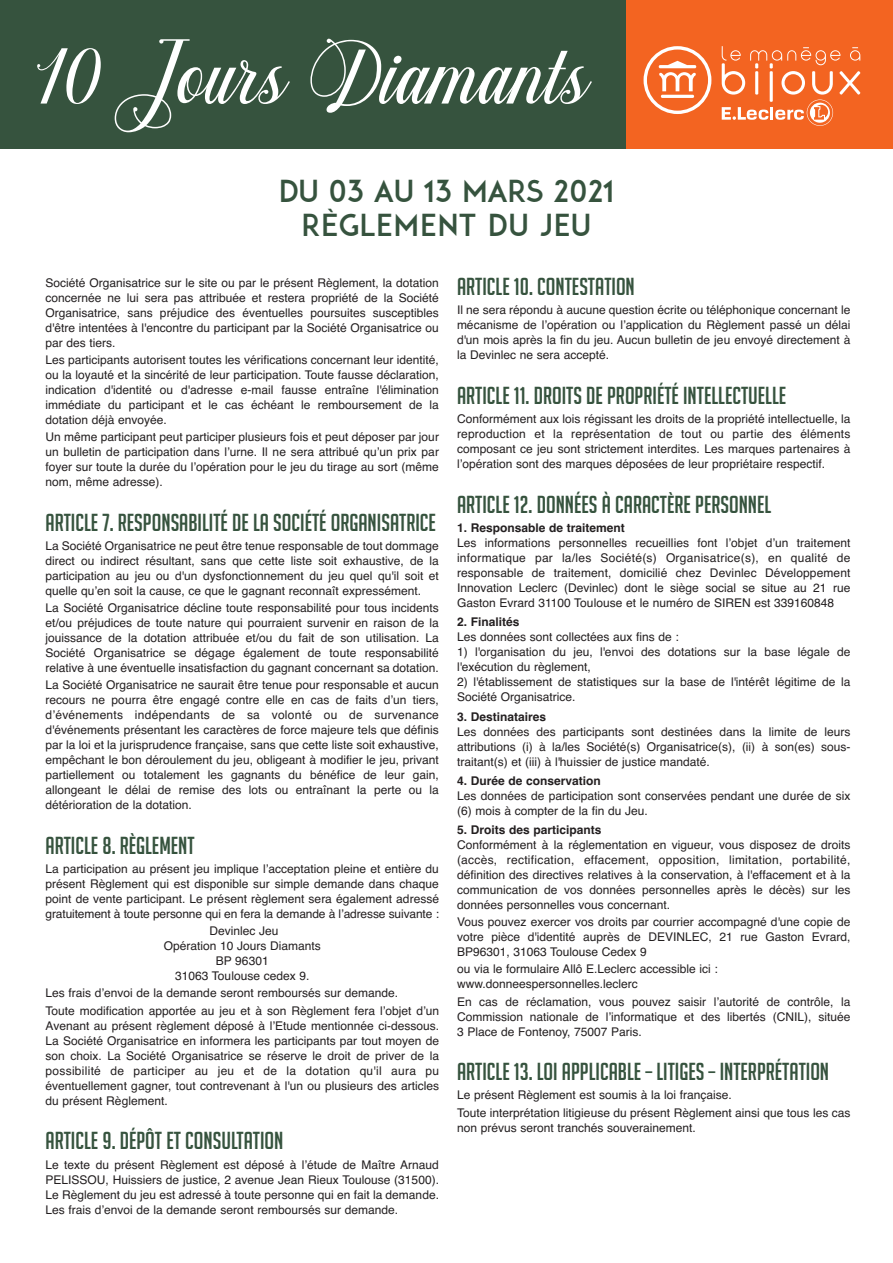
<style>
.page{position:relative;width:893px;height:1263px;background:#fff}
.page>*{position:absolute;margin:0;border:0;box-sizing:border-box;transform-origin:0 0}
.t1{font:90px "Chalisa Oktavia";color:#fff}
.t2{font:30px/34.2px "ADAM";letter-spacing:.03em;color:#36533e;text-align:center}
.t3{font:24px "Big Noodle Titling";color:#36533e}
.t4{font:12px/15px "Helvetica";color:#231f20;text-align:justify}
.t5{font:700 12px "Helvetica";color:#231f20}
</style>
<div class="page">
<div style="left:625px;top:0;width:268px;height:149px;background:#f36421"></div>
<svg style="left:644px;top:46px;width:67px;height:68px"></svg>
<hr style="left:661px;top:95px;width:33px;height:3px;background:#fff;border-radius:2px">
<hr style="left:659px;top:65px;width:37px;height:3px;background:#fff;border-radius:2px">
<svg style="left:722px;top:46px;width:139px;height:80px"></svg>
<div style="left:0;top:0;width:625px;height:149px;background:#36533e"></div>
<h1 class="t1" style="left:34px;top:20px;width:557px">10 Jours Diamants</h1>
<h2 class="t2" style="left:279px;top:174px;width:337px">DU 03 AU 13 MARS 2021<br>RÈGLEMENT DU JEU</h2>
<p class="t4" style="left:46px;top:275px;width:395px">Société Organisatrice sur le site ou par le présent Règlement, la dotation concernée ne lui sera pas attribuée et restera propriété de la Société Organisatrice, sans préjudice des éventuelles poursuites susceptibles d'être intentées à l'encontre du participant par la Société Organisatrice ou par des tiers.</p>
<p class="t4" style="left:46px;top:352px;width:395px">Les participants autorisent toutes les vérifications concernant leur identité, ou la loyauté et la sincérité de leur participation. Toute fausse déclaration, indication d'identité ou d'adresse e-mail fausse entraîne l'élimination immédiate du participant et le cas échéant le remboursement de la dotation déjà envoyée.</p>
<p class="t4" style="left:46px;top:429px;width:395px">Un même participant peut participer plusieurs fois et peut déposer par jour un bulletin de participation dans l’urne. Il ne sera attribué qu’un prix par foyer sur toute la durée du l’opération pour le jeu du tirage au sort (même nom, même adresse).</p>
<h3 class="t3" style="left:46px;top:509px;width:392px">ARTICLE 7. RESPONSABILITÉ DE LA SOCIÉTÉ ORGANISATRICE</h3>
<p class="t4" style="left:46px;top:538px;width:395px">La Société Organisatrice ne peut être tenue responsable de tout dommage direct ou indirect résultant, sans que cette liste soit exhaustive, de la participation au jeu ou d'un dysfonctionnement du jeu quel qu'il soit et quelle qu’en soit la cause, ce que le gagnant reconnaît expressément.</p>
<p class="t4" style="left:46px;top:600px;width:395px">La Société Organisatrice décline toute responsabilité pour tous incidents et/ou préjudices de toute nature qui pourraient survenir en raison de la jouissance de la dotation attribuée et/ou du fait de son utilisation. La Société Organisatrice se dégage également de toute responsabilité relative à une éventuelle insatisfaction du gagnant concernant sa dotation.</p>
<p class="t4" style="left:46px;top:678px;width:395px">La Société Organisatrice ne saurait être tenue pour responsable et aucun recours ne pourra être engagé contre elle en cas de faits d’un tiers, d’événements indépendants de sa volonté ou de survenance d'événements présentant les caractères de force majeure tels que définis par la loi et la jurisprudence française, sans que cette liste soit exhaustive, empêchant le bon déroulement du jeu, obligeant à modifier le jeu, privant partiellement ou totalement les gagnants du bénéfice de leur gain, allongeant le délai de remise des lots ou entraînant la perte ou la détérioration de la dotation.</p>
<h3 class="t3" style="left:46px;top:832px;width:151px">ARTICLE 8. RÈGLEMENT</h3>
<p class="t4" style="left:46px;top:861px;width:395px">La participation au présent jeu implique l’acceptation pleine et entière du présent Règlement qui est disponible sur simple demande dans chaque point de vente participant. Le présent règlement sera également adressé gratuitement à toute personne qui en fera la demande à l’adresse suivante :</p>
<p class="t4" style="left:164px;top:924px;width:159px;text-align:center">Devinlec Jeu<br>Opération 10 Jours Diamants<br>BP 96301<br>31063 Toulouse cedex 9.</p>
<p class="t4" style="left:46px;top:985px;width:395px;line-height:17.1px">Les frais d’envoi de la demande seront remboursés sur demande.<br>Toute modification apportée au jeu et à son Règlement fera l’objet d’un</p>
<p class="t4" style="left:46px;top:1018px;width:395px">Avenant au présent règlement déposé à l’Etude mentionnée ci-dessous.<br>La Société Organisatrice en informera les participants par tout moyen de son choix. La Société Organisatrice se réserve le droit de priver de la possibilité de participer au jeu et de la dotation qu'il aura pu éventuellement gagner, tout contrevenant à l'un ou plusieurs des articles du présent Règlement.</p>
<h3 class="t3" style="left:46px;top:1128px;width:239px">ARTICLE 9. DÉPÔT ET CONSULTATION</h3>
<p class="t4" style="left:46px;top:1157px;width:395px">Le texte du présent Règlement est déposé à l’étude de Maître Arnaud PELISSOU, Huissiers de justice, 2 avenue Jean Rieux Toulouse (31500).<br>Le Règlement du jeu est adressé à toute personne qui en fait la demande.<br>Les frais d’envoi de la demande seront remboursés sur demande.</p>
<h3 class="t3" style="left:457px;top:274px;width:179px">ARTICLE 10. CONTESTATION</h3>
<p class="t4" style="left:457px;top:303px;width:395px">Il ne sera répondu à aucune question écrite ou téléphonique concernant le mécanisme de l’opération ou l’application du Règlement passé un délai d'un mois après la fin du jeu. Aucun bulletin de jeu envoyé directement à la Devinlec ne sera accepté.</p>
<h3 class="t3" style="left:457px;top:382px;width:331px">ARTICLE 11. DROITS DE PROPRIÉTÉ INTELLECTUELLE</h3>
<p class="t4" style="left:457px;top:412px;width:395px">Conformément aux lois régissant les droits de la propriété intellectuelle, la reproduction et la représentation de tout ou partie des éléments composant ce jeu sont strictement interdites. Les marques partenaires à l’opération sont des marques déposées de leur propriétaire respectif.</p>
<h3 class="t3" style="left:457px;top:491px;width:316px">ARTICLE 12. DONNÉES À CARACTÈRE PERSONNEL</h3>
<p class="t5" style="left:457px;top:521px;width:169px">1. Responsable de traitement</p>
<p class="t4" style="left:457px;top:535px;width:395px">Les informations personnelles recueillies font l’objet d’un traitement informatique par la/les Société(s) Organisatrice(s), en qualité de responsable de traitement, domicilié chez Devinlec Développement Innovation Leclerc (Devinlec) dont le siège social se situe au 21 rue Gaston Evrard 31100 Toulouse et le numéro de SIREN est 339160848</p>
<p class="t5" style="left:457px;top:615px;width:64px">2. Finalités</p>
<p class="t4" style="left:457px;top:630px;width:223px">Les données sont collectées aux fins de :</p>
<p class="t4" style="left:457px;top:645px;width:395px">1) l'organisation du jeu, l'envoi des dotations sur la base légale de l'exécution du règlement,</p>
<p class="t4" style="left:457px;top:675px;width:395px">2) l'établissement de statistiques sur la base de l'intérêt légitime de la<br>Société Organisatrice.</p>
<p class="t5" style="left:457px;top:709px;width:91px">3. Destinataires</p>
<p class="t4" style="left:457px;top:724px;width:395px">Les données des participants sont destinées dans la limite de leurs attributions (i) à la/les Société(s) Organisatrice(s), (ii) à son(es) sous&shy;traitant(s) et (iii) à l'huissier de justice mandaté.</p>
<p class="t5" style="left:457px;top:774px;width:145px">4. Durée de conservation</p>
<p class="t4" style="left:457px;top:788px;width:395px">Les données de participation sont conservées pendant une durée de six (6) mois à compter de la fin du Jeu.</p>
<p class="t5" style="left:457px;top:823px;width:146px">5. Droits des participants</p>
<p class="t4" style="left:457px;top:837px;width:395px">Conformément à la réglementation en vigueur, vous disposez de droits (accès, rectification, effacement, opposition, limitation, portabilité, définition des directives relatives à la conservation, à l'effacement et à la communication de vos données personnelles après le décès) sur les données personnelles vous concernant.</p>
<p class="t4" style="left:457px;top:915px;width:395px">Vous pouvez exercer vos droits par courrier accompagné d'une copie de votre pièce d'identité auprès de DEVINLEC, 21 rue Gaston Evrard, BP96301, 31063 Toulouse Cedex 9</p>
<p class="t4" style="left:457px;top:962px;width:262px">ou via le formulaire Allô E.Leclerc accessible ici : www.donneespersonnelles.leclerc</p>
<p class="t4" style="left:457px;top:994px;width:395px">En cas de réclamation, vous pouvez saisir l’autorité de contrôle, la Commission nationale de l’informatique et des libertés (CNIL), située 3 Place de Fontenoy, 75007 Paris.</p>
<h3 class="t3" style="left:457px;top:1059px;width:374px">ARTICLE 13. LOI APPLICABLE – LITIGES – INTERPRÉTATION</h3>
<p class="t4" style="left:457px;top:1087px;width:395px;line-height:17.1px">Le présent Règlement est soumis à la loi française.<br>Toute interprétation litigieuse du présent Règlement ainsi que tous les cas</p>
<p class="t4" style="left:457px;top:1120px;width:240px">non prévus seront tranchés souverainement.</p>
</div>
